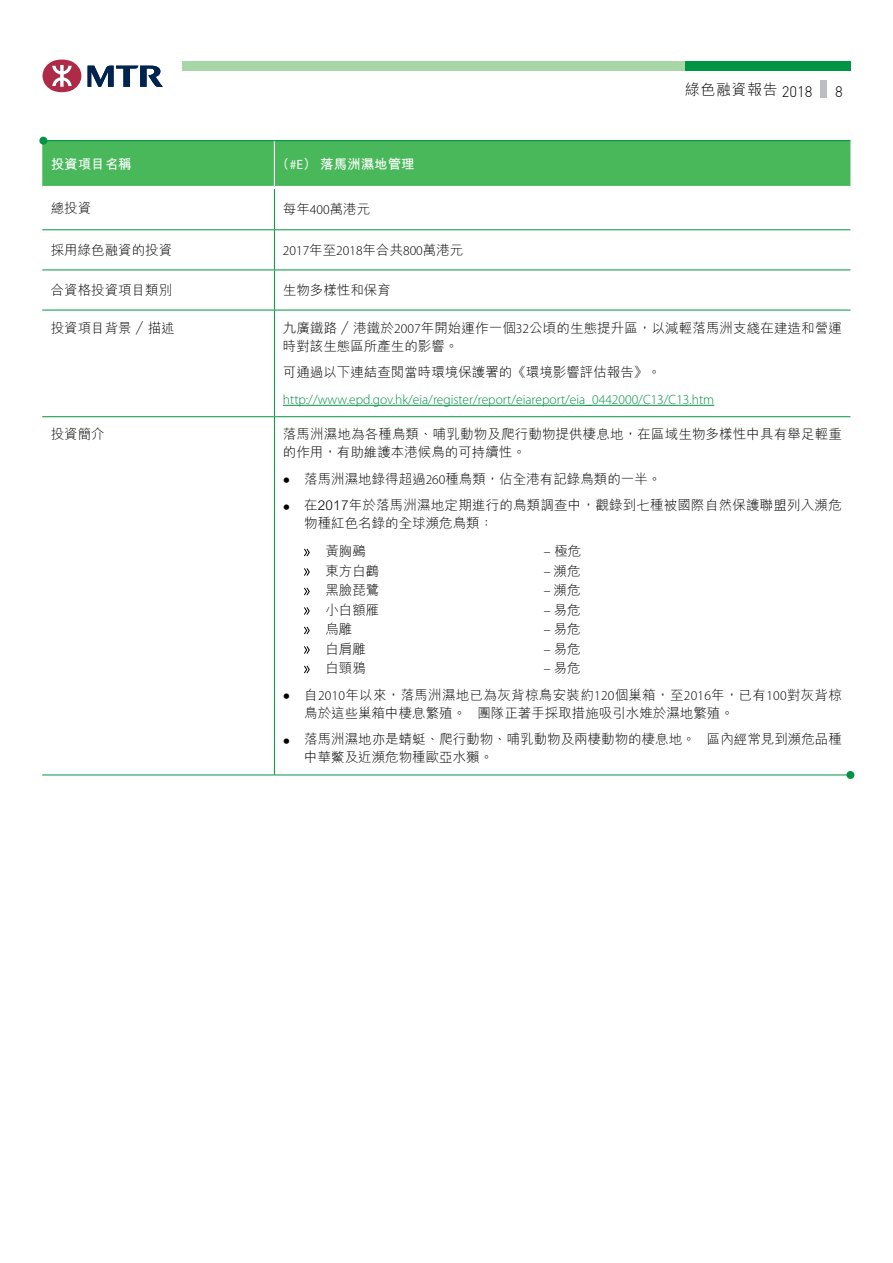
<style>
.page{position:relative;width:893px;height:1263px;background:#fff}
.page>*{position:absolute;margin:0;border:0;box-sizing:border-box;transform-origin:0 0}
.t1{font:300 15px "M Hei HK";letter-spacing:.035em;color:#000}
.t2{font:300 15px "DIN";color:#000}
.t3{font:300 13.5px/18px "M Hei HK";color:#000}
.t4{font:300 13.5px "Myriad Pro";color:#009444}
.t5{font:300 13.5px "Myriad Pro";color:#000}
.t6{font:700 13.5px "M Hei HK";color:#fff}
.s1{font-family:"DIN"}
.s2{font-family:"Myriad Pro";font-weight:400}
.s3{font-family:"Myriad Pro"}
.s4{font-family:"M Hei HK"}
.s5{font-family:"Myriad Pro";font-size:30px}
</style>
<div class="page">
<div style="left:42px;top:141px;width:808px;height:45px;background:#49b85b"></div>
<hr style="left:274px;top:141px;width:1px;height:45px;background:#fff">
<hr style="left:274px;top:189px;width:1px;height:40px;background:#009444">
<hr style="left:274px;top:230px;width:1px;height:40px;background:#009444">
<hr style="left:274px;top:270px;width:1px;height:40px;background:#009444">
<hr style="left:274px;top:310px;width:1px;height:106px;background:#009444">
<hr style="left:274px;top:417px;width:1px;height:357px;background:#009444">
<hr style="left:42px;top:229px;width:232px;height:1px;background:#009444">
<hr style="left:274px;top:229px;width:576px;height:1px;background:#009444">
<hr style="left:42px;top:270px;width:232px;height:1px;background:#009444">
<hr style="left:274px;top:270px;width:576px;height:1px;background:#009444">
<hr style="left:42px;top:310px;width:232px;height:1px;background:#009444">
<hr style="left:274px;top:310px;width:576px;height:1px;background:#009444">
<hr style="left:42px;top:416px;width:232px;height:1px;background:#009444">
<hr style="left:274px;top:416px;width:576px;height:1px;background:#009444">
<hr style="left:42px;top:774px;width:232px;height:1px;background:#009444">
<hr style="left:274px;top:774px;width:576px;height:1px;background:#009444">
<hr style="left:42px;top:140px;width:232px;height:1px;background:#009444">
<hr style="left:274px;top:140px;width:576px;height:1px;background:#009444">
<hr style="left:283px;top:405px;width:431px;height:1px;background:#009444">
<svg style="left:304px;top:548px;width:6px;height:9px"></svg>
<svg style="left:304px;top:568px;width:6px;height:8px"></svg>
<svg style="left:304px;top:587px;width:6px;height:9px"></svg>
<svg style="left:304px;top:607px;width:6px;height:8px"></svg>
<svg style="left:304px;top:626px;width:6px;height:9px"></svg>
<svg style="left:304px;top:646px;width:6px;height:8px"></svg>
<svg style="left:304px;top:665px;width:6px;height:9px"></svg>
<div style="left:846px;top:771px;width:8px;height:8px;background:#009444;border-radius:50%"></div>
<div style="left:39px;top:137px;width:8px;height:8px;background:#009444;border-radius:50%"></div>
<div style="left:820px;top:81px;width:7px;height:17px;background:#bcbec0"></div>
<svg style="left:43px;top:60px;width:38px;height:32px"></svg>
<svg style="left:88px;top:66px;width:75px;height:21px"></svg>
<div style="left:182px;top:61px;width:668px;height:10px;background:#a8d6a7"></div>
<div style="left:685px;top:61px;width:165px;height:10px;background:#009444"></div>
<p class="t1" style="left:685px;top:82px;width:129px">綠色融資報告 <span class="s1">2018</span></p>
<p class="t2" style="left:835px;top:82px;width:9px">8</p>
<p class="t6" style="left:51px;top:154px;width:82px">投資項目名稱</p>
<p class="t6" style="left:283px;top:154px;width:133px">(<span class="s2">#E</span>） 落馬洲濕地管理</p>
<p class="t3" style="left:51px;top:199px;width:42px">總投資</p>
<p class="t3" style="left:283px;top:199px;width:89px">每年<span class="s3">400</span>萬港元</p>
<p class="t3" style="left:51px;top:241px;width:123px">採用綠色融資的投資</p>
<p class="t5" style="left:283px;top:243px;width:182px">2017<span class="s4">年至</span>2018<span class="s4">年合共</span>800<span class="s4">萬港元</span></p>
<p class="t3" style="left:51px;top:281px;width:123px">合資格投資項目類別</p>
<p class="t3" style="left:283px;top:281px;width:109px">生物多樣性和保育</p>
<p class="t3" style="left:51px;top:319px;width:125px">投資項目背景／描述</p>
<p class="t3" style="left:283px;top:319px;width:560px">九廣鐵路／港鐵於<span class="s3">2007</span>年開始運作一個<span class="s3">32</span>公頃的生態提升區，以減輕落馬洲支綫在建造和營運時對該生態區所產生的影響。</p>
<p class="t3" style="left:283px;top:363px;width:379px">可通過以下連結查閱當時環境保護署的《環境影響評估報告》。</p>
<p class="t4" style="left:283px;top:392px;width:433px">http://www.epd.gov.hk/eia/register/report/eiareport/eia_0442000/C13/C13.htm</p>
<p class="t3" style="left:51px;top:425px;width:55px">投資簡介</p>
<p class="t3" style="left:283px;top:425px;width:560px">落馬洲濕地為各種鳥類、哺乳動物及爬行動物提供棲息地，在區域生物多樣性中具有舉足輕重的作用，有助維護本港候鳥的可持續性。</p>
<p class="t3" style="left:283px;top:469px;width:380px"><span class="s5">•</span> 落馬洲濕地錄得超過<span class="s3">260</span>種鳥類，佔全港有記錄鳥類的一半。</p>
<p class="t3" style="left:304px;top:496px;width:539px;text-indent:-21px"><span class="s5">•</span> 在2017年於落馬洲濕地定期進行的鳥類調查中，觀錄到七種被國際自然保護聯盟列入瀕危物種紅色名錄的全球瀕危鳥類：</p>
<p class="t3" style="left:325px;top:542px;width:42px">黃胸鵐</p>
<p class="t3" style="left:544px;top:542px;width:39px"><span class="s3">–</span> 極危</p>
<p class="t3" style="left:325px;top:561px;width:55px">東方白鸛</p>
<p class="t3" style="left:544px;top:561px;width:38px"><span class="s3">–</span> 瀕危</p>
<p class="t3" style="left:325px;top:581px;width:55px">黑臉琵鷺</p>
<p class="t3" style="left:544px;top:581px;width:38px"><span class="s3">–</span> 瀕危</p>
<p class="t3" style="left:325px;top:600px;width:55px">小白額雁</p>
<p class="t3" style="left:544px;top:600px;width:38px"><span class="s3">–</span> 易危</p>
<p class="t3" style="left:325px;top:620px;width:28px">烏雕</p>
<p class="t3" style="left:544px;top:620px;width:38px"><span class="s3">–</span> 易危</p>
<p class="t3" style="left:325px;top:639px;width:42px">白肩雕</p>
<p class="t3" style="left:544px;top:639px;width:38px"><span class="s3">–</span> 易危</p>
<p class="t3" style="left:325px;top:659px;width:42px">白頸鴉</p>
<p class="t3" style="left:544px;top:659px;width:38px"><span class="s3">–</span> 易危</p>
<p class="t3" style="left:304px;top:685px;width:539px;text-indent:-21px"><span class="s5">•</span> 自<span class="s3">2010</span>年以來，落馬洲濕地已為灰背椋鳥安裝約<span class="s3">120</span>個巢箱，至<span class="s3">2016</span>年，已有<span class="s3">100</span>對灰背椋鳥於這些巢箱中棲息繁殖。 團隊正著手採取措施吸引水雉於濕地繁殖。</p>
<p class="t3" style="left:304px;top:730px;width:539px;text-indent:-21px"><span class="s5">•</span> 落馬洲濕地亦是蜻蜓、爬行動物、哺乳動物及兩棲動物的棲息地。 區內經常見到瀕危品種中華鱉及近瀕危物種歐亞水獺。</p>
</div>
